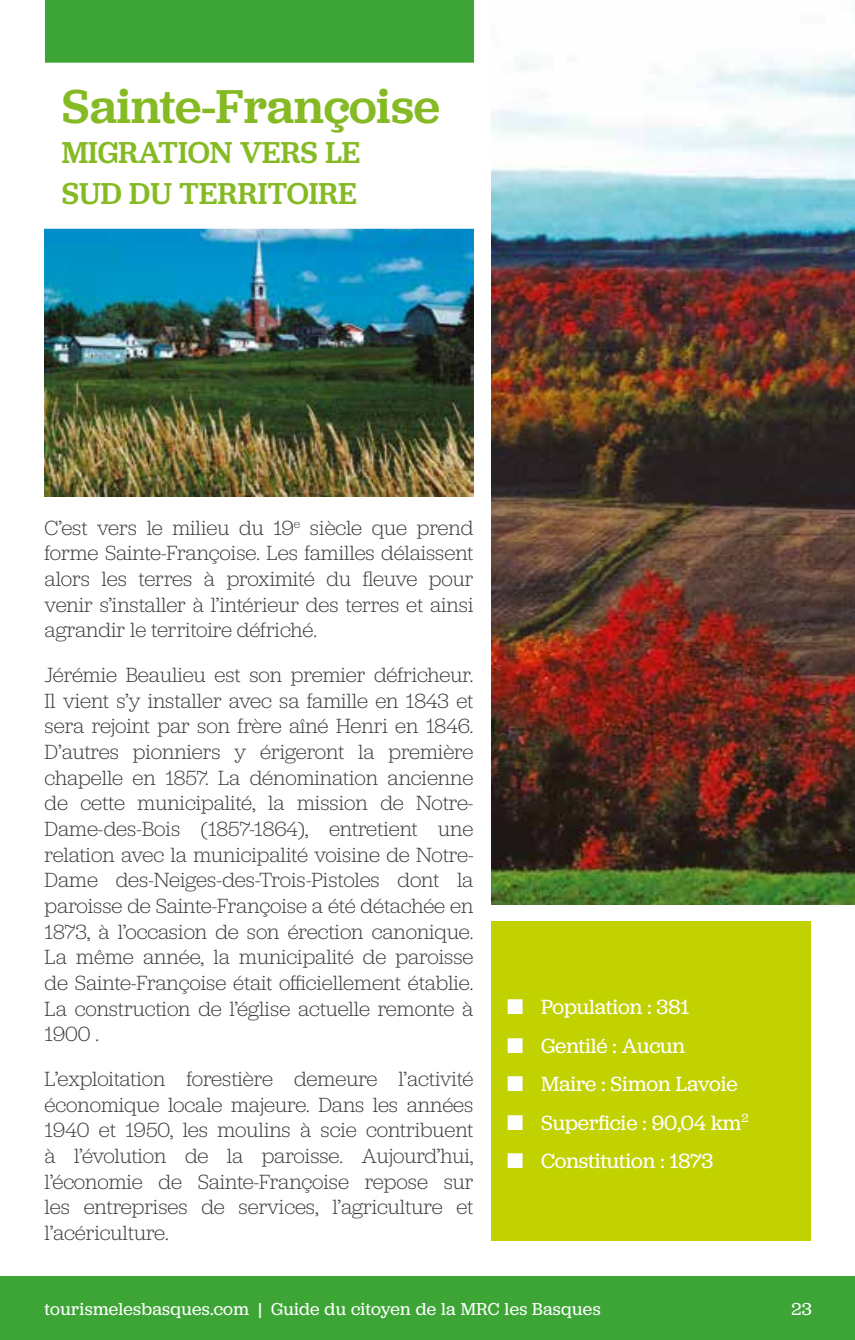
<style>
.page{position:relative;width:855px;height:1340px;background:#fff}
.page>*{position:absolute;margin:0;border:0;box-sizing:border-box;transform-origin:0 0}
.t1{font:500 49.5px "Jubilat";letter-spacing:-.005em;color:#86ba25}
.t2{font:500 31.5px/40.5px "Jubilat";color:#86ba25}
.t3{font:300 21.38px/25.7px "Jubilat";color:#3c3c3b;text-align:justify}
.t4{font:21.38px "Jubilat";color:#fff}
.t5{font:18px "Jubilat";letter-spacing:.015em;color:#fff}
</style>
<div class="page">
<div style="left:0;top:1276px;width:855px;height:63px;background:#3da536"></div>
<div style="left:491px;top:921px;width:319px;height:319px;background:#c2d100"></div>
<img style="left:491px;top:56px;width:364px;height:848px">
<div style="left:45px;top:0;width:428px;height:496px;background:#3da536"></div>
<img style="left:45px;top:229px;width:428px;height:267px">
<div style="left:45px;top:64px;width:436px;height:164px;background:#fff"></div>
<div style="left:44px;top:63px;width:438px;height:166px;border:2px solid #fff"></div>
<h1 class="t1" style="left:62px;top:74px;width:380px">Sainte-Françoise</h1>
<h2 class="t2" style="left:62px;top:131px;width:300px">MIGRATION VERS LE<br>SUD DU TERRITOIRE</h2>
<p class="t3" style="left:45px;top:514px;width:430px">C’est vers le milieu du 19<sup>e</sup> siècle que prend forme Sainte-Françoise. Les familles délaissent alors les terres à proximité du fleuve pour venir s’installer à l’intérieur des terres et ainsi agrandir le territoire défriché.</p>
<p class="t3" style="left:45px;top:661px;width:430px">Jérémie Beaulieu est son premier défricheur.<br>Il vient s’y installer avec sa famille en 1843 et sera rejoint par son frère aîné Henri en 1846.<br>D’autres pionniers y érigeront la première chapelle en 1857. La dénomination ancienne de cette municipalité, la mission de Notre-Dame-des-Bois (1857-1864), entretient une relation avec la municipalité voisine de Notre-Dame des-Neiges-des-Trois-Pistoles dont la paroisse de Sainte-Françoise a été détachée en 1873, à l’occasion de son érection canonique.<br>La même année, la municipalité de paroisse de Sainte-Françoise était officiellement établie.<br>La construction de l’église actuelle remonte à 1900 .</p>
<p class="t3" style="left:45px;top:1065px;width:430px">L’exploitation forestière demeure l’activité économique locale majeure. Dans les années 1940 et 1950, les moulins à scie contribuent à l’évolution de la paroisse. Aujourd’hui, l’économie de Sainte-Françoise repose sur les entreprises de services, l’agriculture et l’acériculture.</p>
<p class="t4" style="left:507px;top:993px;width:183px">■ Population : 381</p>
<p class="t4" style="left:507px;top:1032px;width:179px">■ Gentilé : Aucun</p>
<p class="t4" style="left:507px;top:1070px;width:232px">■ Maire : Simon Lavoie</p>
<p class="t4" style="left:507px;top:1108px;width:243px">■ Superficie : 90,04 km<sup>2</sup></p>
<p class="t4" style="left:507px;top:1147px;width:207px">■ Constitution : 1873</p>
<p class="t5" style="left:45px;top:1297px;width:557px">tourismelesbasques.com | Guide du citoyen de la MRC les Basques</p>
<p class="t5" style="left:791px;top:1297px;width:22px">23</p>
</div>
